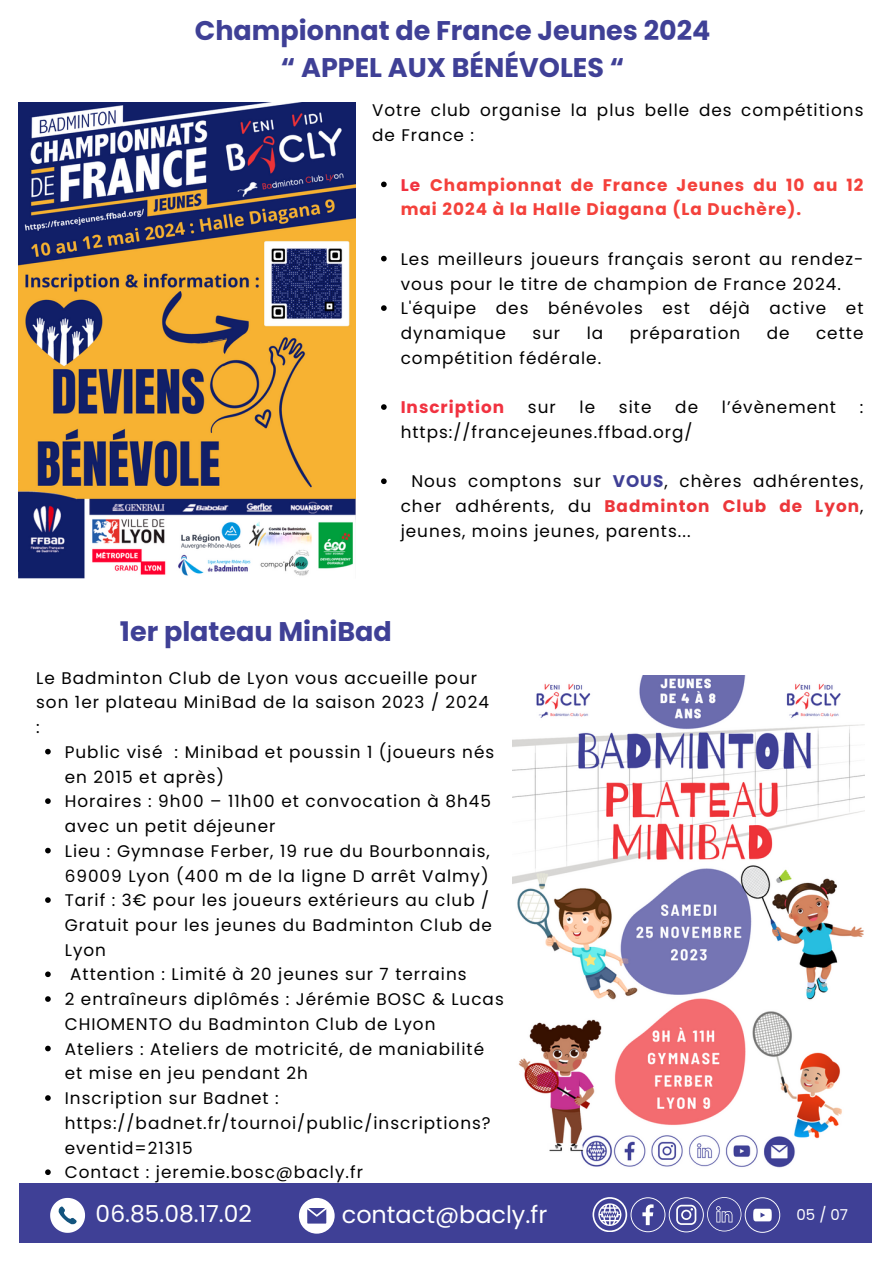
<style>
.page{position:relative;width:893px;height:1264px;background:#fff}
.page>*{position:absolute;margin:0;border:0;box-sizing:border-box;transform-origin:0 0}
.t1{font:700 27px "Poppins";color:#3f4096}
.t2{font:23.85px "Poppins";color:#fff}
.t3{font:23.4px "Poppins";color:#fff}
.t4{font:16.8px/24.8px "Poppins";letter-spacing:.06em;color:#000}
.t5{font:700 16.8px/24.8px "Poppins";letter-spacing:.06em;color:#f4413b}
.t6{font:700 16.8px "Poppins";letter-spacing:.06em;color:#f13240}
.t7{font:15px "Poppins";color:#fff}
.s1{color:#f13240}
.s2{font-weight:700;color:#3f4096}
.s3{font-weight:700;color:#ec363a}
</style>
<div class="page">
<div style="left:19px;top:1183px;width:852px;height:59px;background:#3f4096"></div>
<svg style="left:50px;top:1197px;width:35px;height:35px"></svg>
<svg style="left:592px;top:1197px;width:188px;height:35px"></svg>
<svg style="left:299px;top:1197px;width:35px;height:36px"></svg>
<img style="left:19px;top:102px;width:336px;height:477px">
<img style="left:512px;top:675px;width:352px;height:493px">
<svg style="left:381px;top:181px;width:5px;height:6px"></svg>
<svg style="left:381px;top:256px;width:5px;height:5px"></svg>
<svg style="left:381px;top:305px;width:5px;height:6px"></svg>
<svg style="left:381px;top:404px;width:5px;height:6px"></svg>
<svg style="left:381px;top:478px;width:5px;height:6px"></svg>
<svg style="left:45px;top:748px;width:6px;height:6px"></svg>
<svg style="left:45px;top:798px;width:6px;height:6px"></svg>
<svg style="left:45px;top:847px;width:6px;height:6px"></svg>
<svg style="left:45px;top:897px;width:6px;height:5px"></svg>
<svg style="left:45px;top:971px;width:6px;height:6px"></svg>
<svg style="left:45px;top:996px;width:6px;height:5px"></svg>
<svg style="left:45px;top:1045px;width:6px;height:6px"></svg>
<svg style="left:45px;top:1095px;width:6px;height:5px"></svg>
<svg style="left:45px;top:1169px;width:6px;height:5px"></svg>
<p class="t1" style="left:195px;top:12px;width:517px">Championnat de France Jeunes 2024</p>
<p class="t1" style="left:281px;top:49px;width:345px">“ APPEL AUX BÉNÉVOLES “</p>
<p class="t4" style="left:372px;top:98px;width:493px">Votre club organise la plus belle des compétitions de France :</p>
<p class="t5" style="left:400px;top:172px;width:464px"><span class="s1">Le</span> Championnat de France Jeunes du 10 au 12 mai 2024 à la Halle Diagana (La Duchère).</p>
<p class="t4" style="left:400px;top:246px;width:464px">Les meilleurs joueurs français seront au rendez&shy;vous pour le titre de champion de France 2024.</p>
<p class="t4" style="left:400px;top:296px;width:464px">L'équipe des bénévoles est déjà active et dynamique</p>
<p class="t4" style="left:532px;top:321px;width:29px">sur</p>
<p class="t4" style="left:586px;top:321px;width:18px">la</p>
<p class="t4" style="left:629px;top:321px;width:112px">préparation</p>
<p class="t4" style="left:766px;top:321px;width:24px">de</p>
<p class="t4" style="left:816px;top:321px;width:49px">cette</p>
<p class="t4" style="left:400px;top:345px;width:202px">compétition fédérale.</p>
<p class="t6" style="left:400px;top:395px;width:105px">Inscription</p>
<p class="t4" style="left:528px;top:395px;width:29px">sur</p>
<p class="t4" style="left:579px;top:395px;width:17px">le</p>
<p class="t4" style="left:619px;top:395px;width:34px">site</p>
<p class="t4" style="left:675px;top:395px;width:24px">de</p>
<p class="t4" style="left:721px;top:395px;width:116px">l’évènement</p>
<p class="t4" style="left:859px;top:395px;width:5px">:</p>
<p class="t4" style="left:400px;top:420px;width:293px">https://francejeunes.ffbad.org/</p>
<p class="t4" style="left:400px;top:469px;width:464px;text-align:justify;text-indent:11px">Nous comptons sur <span class="s2">VOUS</span>, chères adhérentes, cher adhérents, du <span class="s3">Badminton Club de Lyon</span>, jeunes, moins jeunes, parents...</p>
<p class="t1" style="left:120px;top:612px;width:273px">1er plateau MiniBad</p>
<p class="t4" style="left:36px;top:665px;width:454px">Le Badminton Club de Lyon vous accueille pour son 1er plateau MiniBad de la saison 2023 / 2024</p>
<p class="t4" style="left:36px;top:714px;width:5px">:</p>
<p class="t4" style="left:65px;top:739px;width:431px">Public visé : Minibad et poussin 1 (joueurs nés en 2015 et après)</p>
<p class="t4" style="left:65px;top:789px;width:428px">Horaires : 9h00 – 11h00 et convocation à 8h45 avec un petit déjeuner</p>
<p class="t4" style="left:65px;top:838px;width:426px">Lieu : Gymnase Ferber, 19 rue du Bourbonnais,<br>69009 Lyon (400 m de la ligne D arrêt Valmy)</p>
<p class="t4" style="left:65px;top:888px;width:428px">Tarif : 3€ pour les joueurs extérieurs au club /<br>Gratuit pour les jeunes du Badminton Club de<br>Lyon</p>
<p class="t4" style="left:70px;top:962px;width:398px">Attention : Limité à 20 jeunes sur 7 terrains</p>
<p class="t4" style="left:65px;top:986px;width:440px">2 entraîneurs diplômés : Jérémie BOSC &amp; Lucas<br>CHIOMENTO du Badminton Club de Lyon</p>
<p class="t4" style="left:65px;top:1036px;width:421px">Ateliers : Ateliers de motricité, de maniabilité et mise en jeu pendant 2h</p>
<p class="t4" style="left:65px;top:1085px;width:427px">Inscription sur Badnet : https://badnet.fr/tournoi/public/inscriptions? eventid=21315</p>
<p class="t4" style="left:65px;top:1160px;width:300px">Contact : jeremie.bosc@bacly.fr</p>
<p class="t3" style="left:96px;top:1197px;width:158px">06.85.08.17.02</p>
<p class="t2" style="left:342px;top:1197px;width:207px">contact@bacly.fr</p>
<p class="t7" style="left:796px;top:1204px;width:53px">05 / 07</p>
</div>
